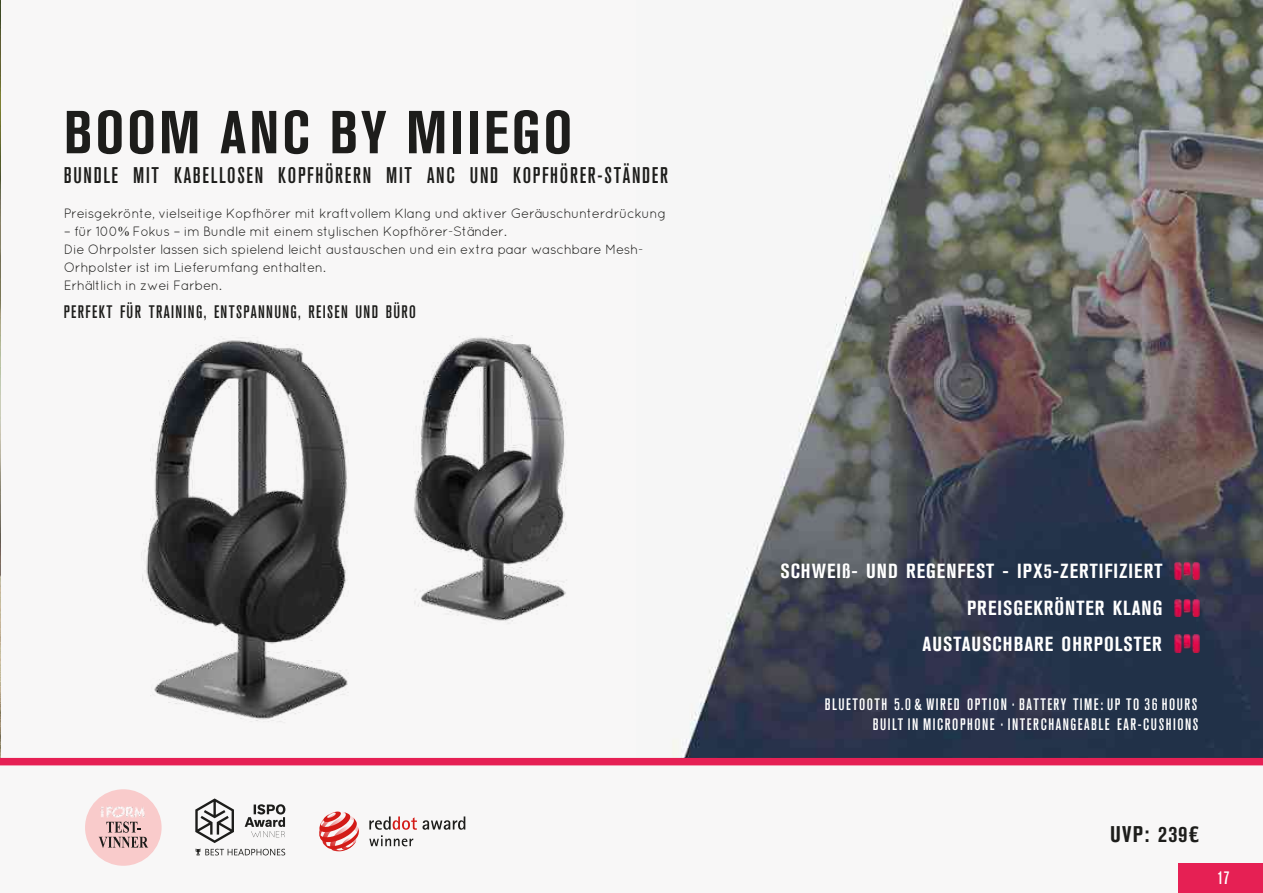
<style>
.page{position:relative;width:1263px;height:893px;background:#f8f7f7}
.page>*{position:absolute;margin:0;border:0;box-sizing:border-box;transform-origin:0 0}
.t1{font:700 condensed 60px "Akzidenz Grotesk BQ";letter-spacing:.05em;color:#1d1d1b}
.t2{font:500 condensed 22.5px "Akzidenz Grotesk BQ";letter-spacing:.075em;color:#1d1d1b}
.t3{font:700 condensed 22.5px "Akzidenz Grotesk BQ";letter-spacing:.05em;color:#1d1d1b}
.t4{font:700 condensed 20.25px "Akzidenz Grotesk BQ";letter-spacing:.05em;color:#fff}
.t5{font:500 condensed 18px "Akzidenz Grotesk BQ";letter-spacing:.075em;color:#1d1d1b}
.t6{font:500 condensed 18px "Akzidenz Grotesk BQ";color:#fff}
.t7{font:500 condensed 16.5px/19.8px "Akzidenz Grotesk BQ";letter-spacing:.095em;color:#fff;text-align:right}
.t8{font:13.5px/18px "Quicksand";letter-spacing:-.03em;color:#1d1d1b}
.s1{font-family:"font 000000002886 d 17 d"}
</style>
<div class="page">
<img style="left:637px;top:0;width:626px;height:758px">
<img style="left:0;top:0;width:1px;height:758px">
<div style="left:0;top:758px;width:1263px;height:7px;background:#e62054"></div>
<div style="left:1178px;top:863px;width:85px;height:30px;background:#e62054"></div>
<img style="left:115px;top:338px;width:332px;height:420px">
<div style="left:85px;top:789px;width:77px;height:77px;background:#f9cbcb;border-radius:50%"></div>
<img style="left:100px;top:789px;width:46px;height:29px">
<svg style="left:99px;top:821px;width:49px;height:27px"></svg>
<svg style="left:319px;top:811px;width:40px;height:40px"></svg>
<svg style="left:369px;top:816px;width:96px;height:30px"></svg>
<svg style="left:195px;top:798px;width:90px;height:45px"></svg>
<svg style="left:195px;top:849px;width:90px;height:6px"></svg>
<img style="left:386px;top:335px;width:180px;height:292px">
<img style="left:1175px;top:562px;width:24px;height:18px">
<img style="left:1175px;top:599px;width:24px;height:18px">
<img style="left:1175px;top:635px;width:24px;height:17px">
<h1 class="t1" style="left:64px;top:98px;width:510px">BOOM ANC BY MIIEGO</h1>
<h2 class="t2" style="left:64px;top:163px;width:606px">BUNDLE MIT KABELLOSEN KOPFHÖRERN MIT ANC UND KOPFHÖRER-STÄNDER</h2>
<p class="t8" style="left:64px;top:204px;width:604px">Preisgekrönte, vielseitige Kopfhörer mit kraftvollem Klang und aktiver Geräuschunterdrückung</p>
<p class="t8" style="left:64px;top:222px;width:581px">– für 100<span class="s1">%</span> Fokus – im Bundle mit einem stylischen Kopfhörer-Ständer.<br>Die Ohrpolster lassen sich spielend leicht austauschen und ein extra paar waschbare Mesh-Orhpolster ist im Lieferumfang enthalten.<br>Erhältlich in zwei Farben.</p>
<h3 class="t5" style="left:64px;top:302px;width:354px">PERFEKT FÜR TRAINING, ENTSPANNUNG, REISEN UND BÜRO</h3>
<h3 class="t4" style="left:780px;top:560px;width:384px">SCHWEIß- UND REGENFEST - IPX5-ZERTIFIZIERT</h3>
<h3 class="t4" style="left:967px;top:596px;width:197px">PREISGEKRÖNTER KLANG</h3>
<h3 class="t4" style="left:922px;top:632px;width:241px">AUSTAUSCHBARE OHRPOLSTER</h3>
<p class="t7" style="left:825px;top:695px;width:375px">BLUETOOTH 5.0 &amp; WIRED OPTION · BATTERY TIME: UP TO 36 HOURS<br>BUILT IN MICROPHONE · INTERCHANGEABLE EAR-CUSHIONS</p>
<h2 class="t3" style="left:1110px;top:822px;width:90px">UVP: 239€</h2>
<h3 class="t6" style="left:1217px;top:868px;width:14px">17</h3>
</div>
